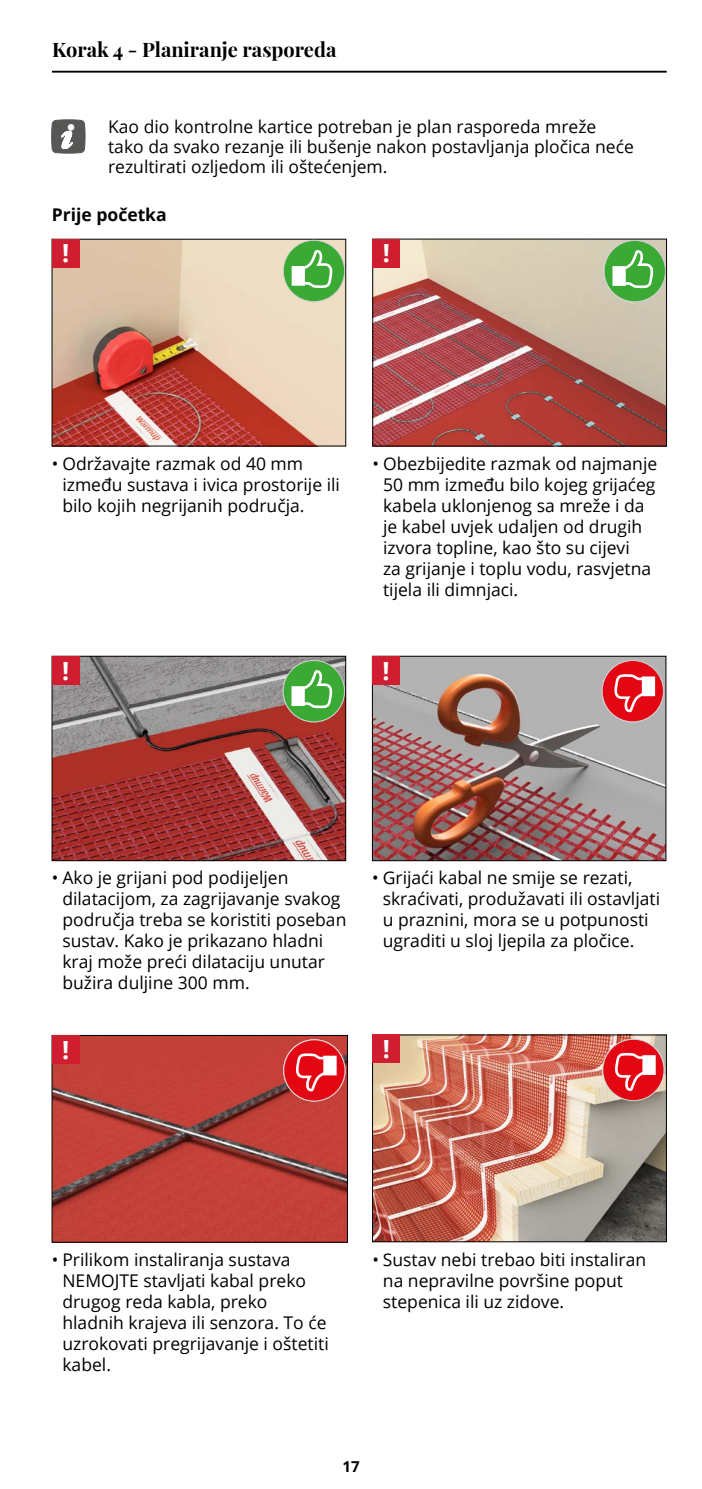
<style>
.page{position:relative;width:702px;height:1489px;background:#fff}
.page>*{position:absolute;margin:0;border:0;box-sizing:border-box;transform-origin:0 0}
.t1{font:700 25px "Open Sans";color:#fff}
.t2{font:700 20px "Playfair Display";color:#000}
.t3{font:17.5px/21px "Open Sans";color:#000}
.t4{font:17.5px/20px "Open Sans";color:#020203}
.t5{font:700 17.5px "Open Sans";color:#020203}
.t6{font:700 15px "Open Sans";color:#000}
</style>
<div class="page">
<hr style="left:52px;top:71px;width:614px;height:2px;background:#000">
<svg style="left:51px;top:119px;width:34px;height:34px"></svg>
<img style="left:374px;top:241px;width:290px;height:203px">
<img style="left:54px;top:658px;width:290px;height:200px">
<div style="left:52px;top:656px;width:294px;height:204px;border:1px solid #000"></div>
<img style="left:54px;top:241px;width:290px;height:203px">
<img style="left:374px;top:658px;width:290px;height:200px">
<div style="left:372px;top:656px;width:294px;height:204px;border:1px solid #000"></div>
<img style="left:54px;top:1037px;width:291px;height:203px">
<div style="left:52px;top:1035px;width:295px;height:207px;border:1px solid #000"></div>
<img style="left:374px;top:1036px;width:290px;height:203px">
<div style="left:372px;top:239px;width:28px;height:28px;background:#cf1e30"></div>
<div style="left:52px;top:239px;width:28px;height:28px;background:#cf1e30"></div>
<div style="left:52px;top:1035px;width:28px;height:28px;background:#cf1e30"></div>
<div style="left:52px;top:656px;width:28px;height:28px;background:#cf1e30"></div>
<div style="left:372px;top:656px;width:28px;height:28px;background:#cf1e30"></div>
<div style="left:372px;top:1034px;width:28px;height:28px;background:#cf1e30"></div>
<svg style="left:602px;top:660px;width:61px;height:62px"></svg>
<div style="left:601px;top:660px;width:62px;height:62px;border:1px solid #fff;border-radius:50%"></div>
<svg style="left:613px;top:674px;width:42px;height:38px"></svg>
<svg style="left:283px;top:1039px;width:62px;height:62px"></svg>
<div style="left:283px;top:1039px;width:62px;height:62px;border:1px solid #fff;border-radius:50%"></div>
<svg style="left:295px;top:1053px;width:41px;height:38px"></svg>
<svg style="left:602px;top:1039px;width:62px;height:61px"></svg>
<div style="left:602px;top:1038px;width:62px;height:62px;border:1px solid #fff;border-radius:50%"></div>
<svg style="left:614px;top:1052px;width:41px;height:38px"></svg>
<svg style="left:283px;top:240px;width:61px;height:62px"></svg>
<div style="left:283px;top:240px;width:62px;height:62px;border:1px solid #fff;border-radius:50%"></div>
<svg style="left:291px;top:250px;width:42px;height:38px"></svg>
<svg style="left:604px;top:240px;width:61px;height:62px"></svg>
<div style="left:603px;top:240px;width:62px;height:62px;border:1px solid #fff;border-radius:50%"></div>
<svg style="left:612px;top:250px;width:41px;height:38px"></svg>
<svg style="left:283px;top:660px;width:61px;height:62px"></svg>
<div style="left:283px;top:660px;width:62px;height:62px;border:1px solid #fff;border-radius:50%"></div>
<svg style="left:291px;top:670px;width:42px;height:38px"></svg>
<p class="t2" style="left:52px;top:34px;width:286px">Korak 4 - Planiranje rasporeda</p>
<p class="t4" style="left:108px;top:116px;width:527px">Kao dio kontrolne kartice potreban je plan rasporeda mreže tako da svako rezanje ili bušenje nakon postavljanja pločica neće rezultirati ozljedom ili oštećenjem.</p>
<p class="t5" style="left:52px;top:202px;width:116px">Prije početka</p>
<h1 class="t1" style="left:62px;top:236px;width:9px">!</h1>
<h1 class="t1" style="left:383px;top:235px;width:9px">!</h1>
<p class="t3" style="left:62px;top:452px;width:279px;text-indent:-10px">• Održavajte razmak od 40 mm između sustava i ivica prostorije ili bilo kojih negrijanih područja.</p>
<p class="t3" style="left:383px;top:452px;width:276px;text-indent:-10px">• Obezbijedite razmak od najmanje<br>50 mm između bilo kojeg grijaćeg kabela uklonjenog sa mreže i da je kabel uvjek udaljen od drugih izvora topline, kao što su cijevi<br>za grijanje i toplu vodu, rasvjetna tijela ili dimnjaci.</p>
<h1 class="t1" style="left:62px;top:652px;width:9px">!</h1>
<h1 class="t1" style="left:382px;top:652px;width:9px">!</h1>
<p class="t3" style="left:62px;top:866px;width:285px;text-indent:-10px">• Ako je grijani pod podijeljen dilatacijom, za zagrijavanje svakog područja treba se koristiti poseban sustav. Kako je prikazano hladni kraj može preći dilataciju unutar bužira duljine 300 mm.</p>
<p class="t3" style="left:383px;top:866px;width:279px;text-indent:-10px">• Grijaći kabal ne smije se rezati, skraćivati, produžavati ili ostavljati u praznini, mora se u potpunosti ugraditi u sloj ljepila za pločice.</p>
<h1 class="t1" style="left:62px;top:1032px;width:9px">!</h1>
<h1 class="t1" style="left:382px;top:1031px;width:9px">!</h1>
<p class="t3" style="left:62px;top:1248px;width:268px;text-indent:-10px">• Prilikom instaliranja sustava<br>NEMOJTE stavljati kabal preko drugog reda kabla, preko hladnih krajeva ili senzora. To će uzrokovati pregrijavanje i oštetiti kabel.</p>
<p class="t3" style="left:383px;top:1248px;width:265px;text-indent:-10px">• Sustav nebi trebao biti instaliran na nepravilne površine poput stepenica ili uz zidove.</p>
<p class="t6" style="left:342px;top:1455px;width:19px">17</p>
</div>
